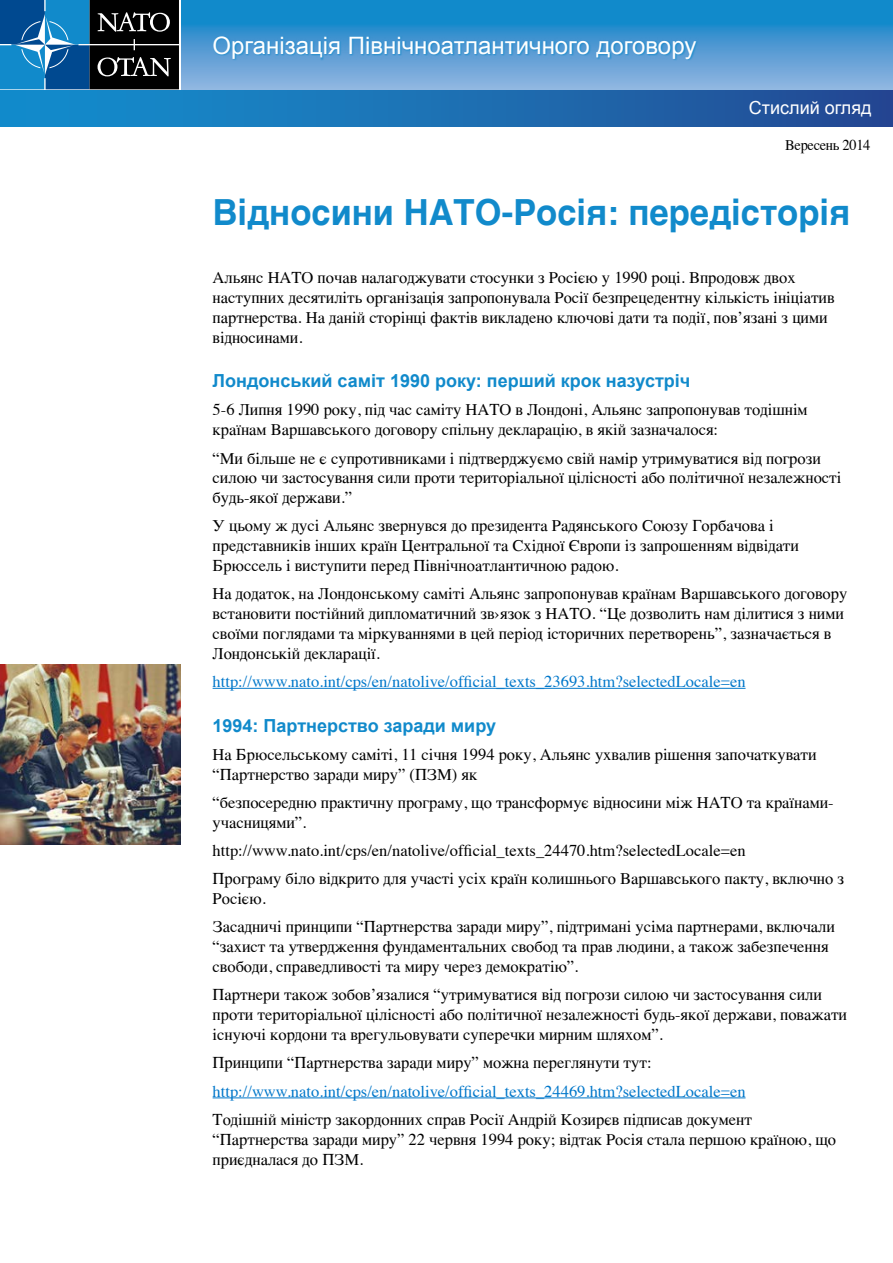
<style>
.page{position:relative;width:893px;height:1263px;background:#fff}
.page>*{position:absolute;margin:0;border:0;box-sizing:border-box;transform-origin:0 0}
.t1{font:700 36px "Helvetica";color:#118acb;scale:.96 1}
.t2{font:24px "Arial";color:#fff}
.t3{font:700 18px "Arial";color:#118acb}
.t4{font:18px "Arial";color:#fff}
.t5{font:16.5px/19.8px "Times";color:#000}
.t6{font:16.5px "Times";color:#0077ca}
.t7{font:15px "Times";letter-spacing:-.02em;color:#000;scale:.96 1}
</style>
<div class="page">
<svg style="left:181px;top:0;width:712px;height:89px;background:#4699d3"></svg>
<svg style="left:0;top:89px;width:180px;height:2px"></svg>
<svg style="left:1px;top:0;width:178px;height:89px;background:#1e4a69"></svg>
<svg style="left:0;top:0;width:1px;height:89px"></svg>
<div style="left:213px;top:36px;width:485px;height:24px;background:#118acb;opacity:.75"></div>
<div style="left:0;top:91px;width:893px;height:36px;background:linear-gradient(to right,#1392d0,#254a94)"></div>
<hr style="left:213px;top:688px;width:532px;height:1px;background:#0077ca">
<hr style="left:213px;top:1097px;width:532px;height:1px;background:#0077ca">
<img style="left:0;top:664px;width:180px;height:180px">
<h2 class="t2" style="left:213px;top:29px;width:485px">Організaція Північноатлантичного дoговору</h2>
<p class="t4" style="left:749px;top:96px;width:124px">Стислий огляд</p>
<p class="t7" style="left:785px;top:131px;width:90px">Вересень 2014</p>
<h1 class="t1" style="left:213px;top:183px;width:666px">Відносини НАТО-Росія: передісторія</h1>
<p class="t5" style="left:213px;top:266px;width:623px">Альянс НАТО почав налагоджувати стосунки з Росією у 1990 році. Впродовж двох наступних десятиліть організація запропонувала Росії безпрецедентну кількість ініціатив партнерства. На даній сторінці фактів викладено ключові дати та події, пов’язані з цими відносинами.</p>
<p class="t3" style="left:213px;top:369px;width:479px">Лондонський саміт 1990 року: перший крок назустріч</p>
<p class="t5" style="left:213px;top:399px;width:596px">5-6 Липня 1990 року, під час саміту НАТО в Лондоні, Альянс запропонував тодішнім країнам Варшавського договору спільну декларацію, в якій зазначалося:</p>
<p class="t5" style="left:213px;top:447px;width:630px">“Ми більше не є супротивниками і підтверджуємо свій намір утримуватися від погрози силою чи застосування сили проти територіальної цілісності або політичної незалежності будь-якої держави.”</p>
<p class="t5" style="left:213px;top:514px;width:588px">У цьому ж дусі Альянс звернувся до президента Радянського Союзу Горбачова і представників інших країн Центральної та Східної Європи із запрошенням відвідати<br>Брюссель і виступити перед Північноатлантичною радою.</p>
<p class="t5" style="left:213px;top:582px;width:636px">На додаток, на Лондонському саміті Альянс запропонував країнам Варшавського договору встановити постійний дипломатичний зв›язок з НАТО. “Це дозволить нам ділитися з ними своїми поглядами та міркуваннями в цей період історичних перетворень”, зазначається в Лондонській декларації.</p>
<p class="t6" style="left:213px;top:666px;width:534px">http://www.nato.int/cps/en/natolive/official_texts_23693.htm?selectedLocale=en</p>
<p class="t3" style="left:213px;top:713px;width:285px">1994: Партнерство заради миру</p>
<p class="t5" style="left:213px;top:743px;width:605px">На Брюсельському саміті, 11 січня 1994 року, Альянс ухвалив рішення започаткувати “Партнерство заради миру” (ПЗМ) як</p>
<p class="t5" style="left:213px;top:791px;width:623px">“безпосередню практичну програму, що трансформує відносини між НАТО та країнами&shy;учасницями”.</p>
<p class="t5" style="left:213px;top:835px;width:633px;line-height:28.3px">http://www.nato.int/cps/en/natolive/official_texts_24470.htm?selectedLocale=en<br>Програму біло відкрито для участі усіх країн колишнього Варшавського пакту, включно з</p>
<p class="t5" style="left:213px;top:883px;width:624px;line-height:28.3px">Росією.<br>Засадничі принципи “Партнерства заради миру”, підтримані усіма партнерами, включали</p>
<p class="t5" style="left:213px;top:935px;width:618px">“захист та утвердження фундаментальних свобод та прав людини, а також забезпечення свободи, справедливості та миру через демократію”.</p>
<p class="t5" style="left:213px;top:983px;width:636px">Партнери також зобов’язалися “утримуватися від погрози силою чи застосування сили проти територіальної цілісності або політичної незалежності будь-якої держави, поважати існуючі кордони та врегульовувати суперечки мирним шляхом”.</p>
<p class="t5" style="left:213px;top:1051px;width:440px">Принципи “Партнерства заради миру” можна переглянути тут:</p>
<p class="t6" style="left:213px;top:1075px;width:534px">http://www.nato.int/cps/en/natolive/official_texts_24469.htm?selectedLocale=en</p>
<p class="t5" style="left:213px;top:1108px;width:625px">Тодішній міністр закордонних справ Росії Андрій Козирєв підписав документ “Партнерства заради миру” 22 червня 1994 року; відтак Росія стала першою країною, що приєдналася до ПЗМ.</p>
</div>
